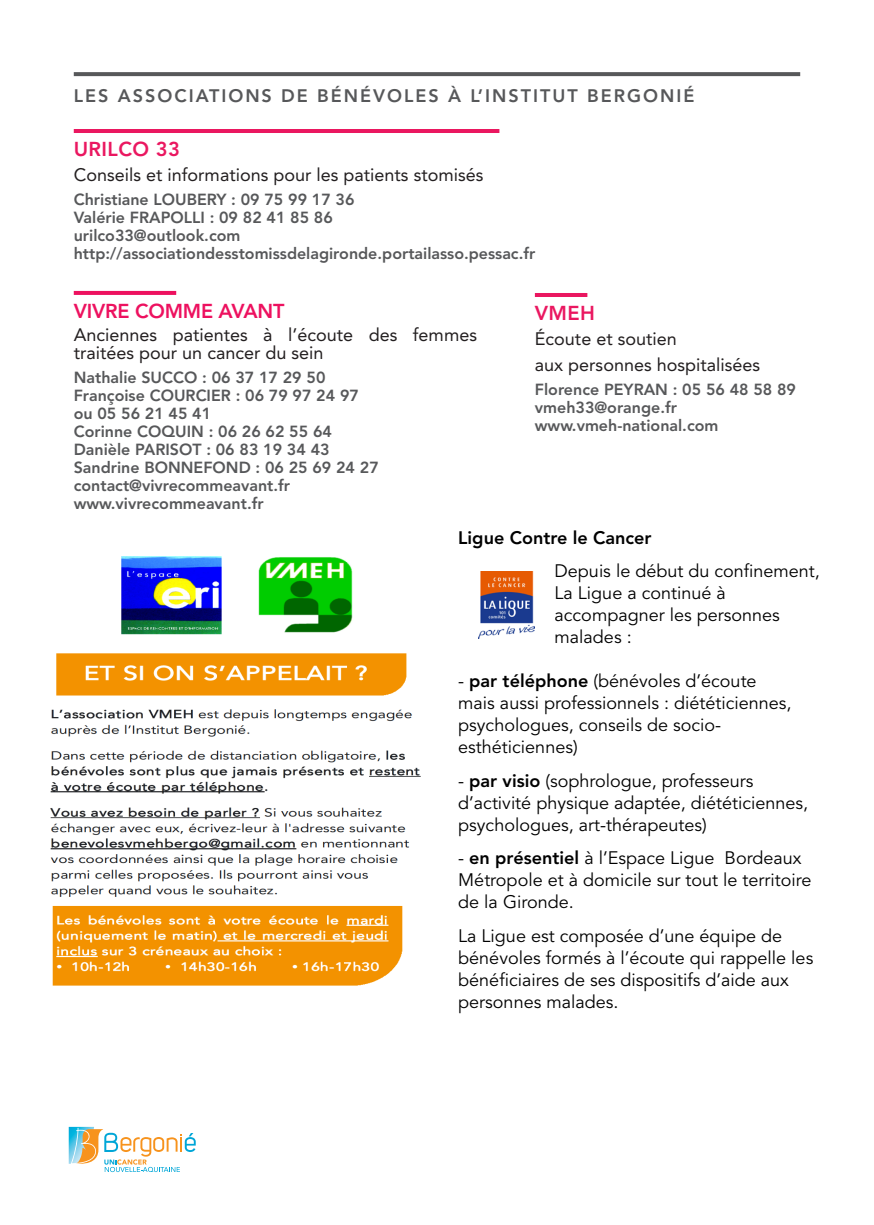
<style>
.page{position:relative;width:874px;height:1225px;background:#fff}
.page>*{position:absolute;margin:0;border:0;box-sizing:border-box;transform-origin:0 0}
.ss_titre_gris{font:800 20px "Avenir";letter-spacing:-.01em;color:#ed115f}
.ss_titre_gris-2{font:800 20px "Avenir";letter-spacing:.02em;color:#ea1760}
.chapo{font:18px/22px "Avenir";color:#000}
.texte_courant{font:18px/18px "Avenir";color:#231f20}
.sous_titre{font:800 18px "Avenir";letter-spacing:.11em;color:#57585a}
.chapo-2{font:800 18px "Avenir";color:#000}
.texte_courant-2{font:800 16px "Avenir";color:#57585a}
.s1{font-weight:800}
</style>
<div class="page">
<svg style="left:74px;top:72px;width:725px;height:4px;background:#5c5d5f"></svg>
<hr style="left:74px;top:129px;width:425px;height:4px;background:#ea1760">
<img style="left:50px;top:556px;width:371px;height:430px">
<svg style="left:74px;top:291px;width:102px;height:4px"></svg>
<hr style="left:534px;top:293px;width:53px;height:4px;background:#ea1760">
<img style="left:478px;top:572px;width:55px;height:66px">
<svg style="left:69px;top:1126px;width:127px;height:46px"></svg>
<p class="sous_titre" style="left:74px;top:79px;width:621px">LES ASSOCIATIONS DE BÉNÉVOLES À L’INSTITUT BERGONIÉ</p>
<p class="ss_titre_gris-2" style="left:74px;top:130px;width:108px">URILCO 33</p>
<p class="texte_courant" style="left:74px;top:166px;width:411px">Conseils et informations pour les patients stomisés</p>
<p class="texte_courant-2" style="left:74px;top:185px;width:282px">Christiane LOUBERY : 09 75 99 17 36</p>
<p class="texte_courant-2" style="left:74px;top:203px;width:260px">Valérie FRAPOLLI : 09 82 41 85 86</p>
<p class="texte_courant-2" style="left:74px;top:221px;width:168px">urilco33@outlook.com</p>
<p class="texte_courant-2" style="left:74px;top:239px;width:463px">http://associationdesstomissdelagironde.portailasso.pessac.fr</p>
<p class="ss_titre_gris" style="left:74px;top:292px;width:212px">VIVRE COMME AVANT</p>
<p class="texte_courant" style="left:74px;top:325px;width:404px">Anciennes patientes à l’écoute des femmes traitées pour un cancer du sein</p>
<p class="texte_courant-2" style="left:74px;top:363px;width:253px">Nathalie SUCCO : 06 37 17 29 50</p>
<p class="texte_courant-2" style="left:74px;top:381px;width:286px">Françoise COURCIER : 06 79 97 24 97</p>
<p class="texte_courant-2" style="left:74px;top:399px;width:139px">ou 05 56 21 45 41</p>
<p class="texte_courant-2" style="left:74px;top:417px;width:259px">Corinne COQUIN : 06 26 62 55 64</p>
<p class="texte_courant-2" style="left:74px;top:435px;width:257px">Danièle PARISOT : 06 83 19 34 43</p>
<p class="texte_courant-2" style="left:74px;top:453px;width:306px">Sandrine BONNEFOND : 06 25 69 24 27</p>
<p class="texte_courant-2" style="left:74px;top:471px;width:218px">contact@vivrecommeavant.fr</p>
<p class="texte_courant-2" style="left:74px;top:489px;width:191px">www.vivrecommeavant.fr</p>
<p class="ss_titre_gris-2" style="left:534px;top:294px;width:62px">VMEH</p>
<p class="texte_courant" style="left:534px;top:329px;width:143px">Écoute et soutien</p>
<p class="texte_courant" style="left:534px;top:355px;width:227px">aux personnes hospitalisées</p>
<p class="texte_courant-2" style="left:534px;top:374px;width:262px">Florence PEYRAN : 05 56 48 58 89</p>
<p class="texte_courant-2" style="left:534px;top:392px;width:143px">vmeh33@orange.fr</p>
<p class="texte_courant-2" style="left:534px;top:410px;width:185px">www.vmeh-national.com</p>
<p class="chapo-2" style="left:458px;top:521px;width:195px">Ligue Contre le Cancer</p>
<p class="chapo" style="left:554px;top:560px;width:267px">Depuis le début du confinement,<br>La Ligue a continué à accompagner les personnes malades :</p>
<p class="chapo" style="left:458px;top:670px;width:334px">- <span class="s1">par téléphone</span> (bénévoles d’écoute mais aussi professionnels : diététiciennes, psychologues, conseils de socio&shy;esthéticiennes)</p>
<p class="chapo" style="left:458px;top:770px;width:351px">- <span class="s1">par visio</span> (sophrologue, professeurs d’activité physique adaptée, diététiciennes, psychologues, art-thérapeutes)</p>
<p class="chapo" style="left:458px;top:847px;width:354px">- <span class="s1">en présentiel</span> à l’Espace Ligue Bordeaux<br>Métropole et à domicile sur tout le territoire de la Gironde.</p>
<p class="chapo" style="left:458px;top:924px;width:356px">La Ligue est composée d’une équipe de bénévoles formés à l’écoute qui rappelle les bénéficiaires de ses dispositifs d’aide aux personnes malades.</p>
</div>
